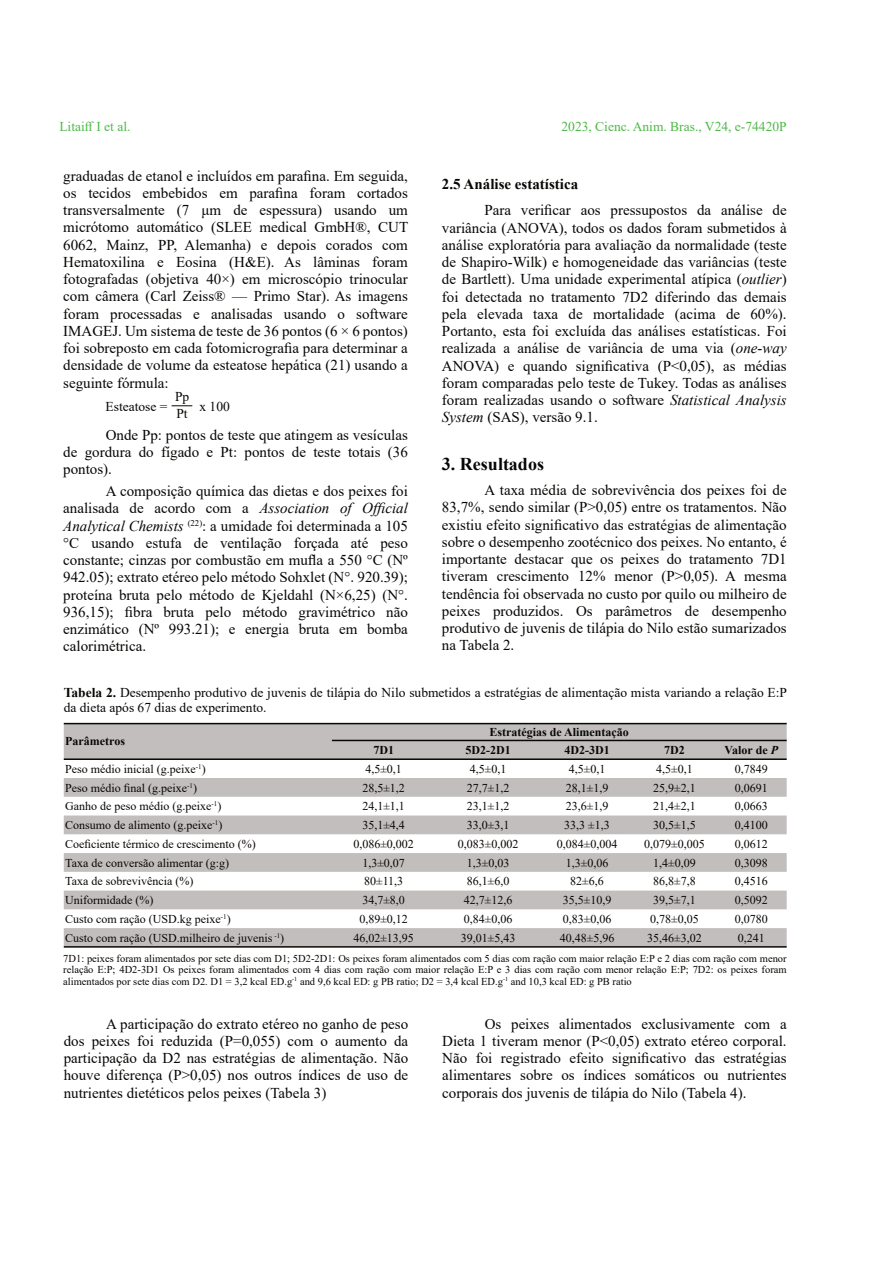
<style>
.page{position:relative;width:893px;height:1263px;background:#fff}
.page>*{position:absolute;margin:0;border:0;box-sizing:border-box;transform-origin:0 0}
.t1{font:700 18px "Times New Roman";color:#080604}
.t2{font:15px/17.2px "Times New Roman";color:#080604;text-align:justify}
.t3{font:700 15px "Times New Roman";color:#080704}
.t4{font:13.5px/17px "Times New Roman";color:#080704}
.t5{font:13.5px "Times New Roman";color:#4fb848}
.t6{font:12px "Times New Roman";color:#080704}
.t7{font:700 12px "Times New Roman";color:#080704}
.t8{font:10.5px/11.6px "Times New Roman";color:#080704;text-align:justify}
.s1{font-style:italic}
.s2{font-weight:700}
</style>
<div class="page">
<svg style="left:172px;top:405px;width:20px;height:1px"></svg>
<svg style="left:64px;top:724px;width:723px;height:222px;fill:#c1bebd"></svg>
<hr style="left:64px;top:723px;width:723px;height:1px;background:#080704">
<hr style="left:332px;top:740px;width:455px;height:1px;background:#080704">
<hr style="left:64px;top:758px;width:723px;height:2px;background:#080704">
<hr style="left:64px;top:946px;width:723px;height:2px;background:#080704">
<p class="t5" style="left:59px;top:122px;width:73px">Litaiff I et al.</p>
<p class="t5" style="left:561px;top:122px;width:227px">2023, Cienc. Anim. Bras., V24, e-74420P</p>
<p class="t2" style="left:63px;top:168px;width:346px">graduadas de etanol e incluídos em parafina. Em seguida, os tecidos embebidos em parafina foram cortados transversalmente (7 μm de espessura) usando um micrótomo automático (SLEE medical GmbH®, CUT 6062, Mainz, PP, Alemanha) e depois corados com Hematoxilina e Eosina (H&amp;E). As lâminas foram fotografadas (objetiva 40×) em microscópio trinocular com câmera (Carl Zeiss® — Primo Star). As imagens foram processadas e analisadas usando o software IMAGEJ. Um sistema de teste de 36 pontos (6 × 6 pontos) foi sobreposto em cada fotomicrografia para determinar a densidade de volume da esteatose hepática (21) usando a seguinte fórmula:</p>
<p class="t2" style="left:63px;top:427px;width:346px;text-indent:43px">Onde Pp: pontos de teste que atingem as vesículas de gordura do fígado e Pt: pontos de teste totais (36 pontos).</p>
<p class="t2" style="left:63px;top:484px;width:346px;text-indent:43px">A composição química das dietas e dos peixes foi analisada de acordo com a <span class="s1">Association of Official Analytical Chemists</span> <sup>(22)</sup>: a umidade foi determinada a 105 °C usando estufa de ventilação forçada até peso constante; cinzas por combustão em mufla a 550 °C (Nº 942.05); extrato etéreo pelo método Sohxlet (N°. 920.39); proteína bruta pelo método de Kjeldahl (N×6,25) (N°.<br>936,15); fibra bruta pelo método gravimétrico não enzimático (Nº 993.21); e energia bruta em bomba calorimétrica.</p>
<p class="t3" style="left:442px;top:179px;width:138px">2.5 Análise estatística</p>
<p class="t2" style="left:442px;top:203px;width:346px;text-indent:43px">Para verificar aos pressupostos da análise de variância (ANOVA), todos os dados foram submetidos à análise exploratória para avaliação da normalidade (teste de Shapiro‐Wilk) e homogeneidade das variâncias (teste de Bartlett). Uma unidade experimental atípica (<span class="s1">outlier</span>) foi detectada no tratamento 7D2 diferindo das demais pela elevada taxa de mortalidade (acima de 60%).<br>Portanto, esta foi excluída das análises estatísticas. Foi realizada a análise de variância de uma via (<span class="s1">one-way </span>ANOVA) e quando significativa (P&lt;0,05), as médias foram comparadas pelo teste de Tukey. Todas as análises foram realizadas usando o software <span class="s1">Statistical Analysis System</span> (SAS), versão 9.1.</p>
<p class="t1" style="left:442px;top:458px;width:104px">3. Resultados</p>
<p class="t2" style="left:442px;top:483px;width:346px;text-indent:43px">A taxa média de sobrevivência dos peixes foi de 83,7%, sendo similar (P&gt;0,05) entre os tratamentos. Não existiu efeito significativo das estratégias de alimentação sobre o desempenho zootécnico dos peixes. No entanto, é importante destacar que os peixes do tratamento 7D1 tiveram crescimento 12% menor (P&gt;0,05). A mesma tendência foi observada no custo por quilo ou milheiro de peixes produzidos. Os parâmetros de desempenho produtivo de juvenis de tilápia do Nilo estão sumarizados na Tabela 2.</p>
<p class="t4" style="left:106px;top:399px;width:63px">Esteatose =</p>
<p class="t4" style="left:175px;top:389px;width:16px">Pp<br>Pt</p>
<p class="t4" style="left:200px;top:399px;width:32px">x 100</p>
<p class="t4" style="left:64px;top:686px;width:725px;line-height:14.9px"><span class="s2">Tabela 2.</span> Desempenho produtivo de juvenis de tilápia do Nilo submetidos a estratégias de alimentação mista variando a relação E:P da dieta após 67 dias de experimento.</p>
<p class="t7" style="left:65px;top:737px;width:61px">Parâmetros</p>
<p class="t7" style="left:490px;top:728px;width:141px">Estratégias de Alimentação</p>
<p class="t7" style="left:373px;top:746px;width:22px">7D1</p>
<p class="t7" style="left:466px;top:746px;width:47px">5D2-2D1</p>
<p class="t7" style="left:564px;top:746px;width:47px">4D2-3D1</p>
<p class="t7" style="left:664px;top:746px;width:22px">7D2</p>
<p class="t7" style="left:725px;top:746px;width:55px">Valor de <span class="s1">P</span></p>
<p class="t6" style="left:65px;top:764px;width:142px">Peso médio inicial (g.peixe<sup>-1</sup>)</p>
<p class="t6" style="left:365px;top:764px;width:38px">4,5±0,1</p>
<p class="t6" style="left:470px;top:764px;width:38px">4,5±0,1</p>
<p class="t6" style="left:569px;top:764px;width:38px">4,5±0,1</p>
<p class="t6" style="left:656px;top:764px;width:38px">4,5±0,1</p>
<p class="t6" style="left:735px;top:764px;width:34px">0,7849</p>
<p class="t6" style="left:65px;top:783px;width:133px">Peso médio final (g.peixe<sup>-1</sup>)</p>
<p class="t6" style="left:362px;top:783px;width:44px">28,5±1,2</p>
<p class="t6" style="left:467px;top:783px;width:44px">27,7±1,2</p>
<p class="t6" style="left:566px;top:783px;width:44px">28,1±1,9</p>
<p class="t6" style="left:653px;top:783px;width:44px">25,9±2,1</p>
<p class="t6" style="left:735px;top:783px;width:34px">0,0691</p>
<p class="t6" style="left:65px;top:802px;width:158px">Ganho de peso médio (g.peixe<sup>-1</sup>)</p>
<p class="t6" style="left:362px;top:802px;width:44px">24,1±1,1</p>
<p class="t6" style="left:467px;top:802px;width:44px">23,1±1,2</p>
<p class="t6" style="left:566px;top:802px;width:44px">23,6±1,9</p>
<p class="t6" style="left:653px;top:802px;width:44px">21,4±2,1</p>
<p class="t6" style="left:735px;top:802px;width:34px">0,0663</p>
<p class="t6" style="left:65px;top:821px;width:159px">Consumo de alimento (g.peixe<sup>-1</sup>)</p>
<p class="t6" style="left:362px;top:821px;width:44px">35,1±4,4</p>
<p class="t6" style="left:467px;top:821px;width:44px">33,0±3,1</p>
<p class="t6" style="left:564px;top:821px;width:47px">33,3 ±1,3</p>
<p class="t6" style="left:653px;top:821px;width:44px">30,5±1,5</p>
<p class="t6" style="left:735px;top:821px;width:34px">0,4100</p>
<p class="t6" style="left:65px;top:839px;width:192px">Coeficiente térmico de crescimento (%)</p>
<p class="t6" style="left:353px;top:839px;width:62px">0,086±0,002</p>
<p class="t6" style="left:458px;top:839px;width:62px">0,083±0,002</p>
<p class="t6" style="left:557px;top:839px;width:62px">0,084±0,004</p>
<p class="t6" style="left:644px;top:839px;width:62px">0,079±0,005</p>
<p class="t6" style="left:735px;top:839px;width:34px">0,0612</p>
<p class="t6" style="left:65px;top:858px;width:165px">Taxa de conversão alimentar (g:g)</p>
<p class="t6" style="left:362px;top:858px;width:44px">1,3±0,07</p>
<p class="t6" style="left:467px;top:858px;width:44px">1,3±0,03</p>
<p class="t6" style="left:566px;top:858px;width:44px">1,3±0,06</p>
<p class="t6" style="left:653px;top:858px;width:44px">1,4±0,09</p>
<p class="t6" style="left:735px;top:858px;width:34px">0,3098</p>
<p class="t6" style="left:65px;top:877px;width:130px">Taxa de sobrevivência (%)</p>
<p class="t6" style="left:364px;top:877px;width:41px">80±11,3</p>
<p class="t6" style="left:467px;top:877px;width:44px">86,1±6,0</p>
<p class="t6" style="left:570px;top:877px;width:35px">82±6,6</p>
<p class="t6" style="left:653px;top:877px;width:44px">86,8±7,8</p>
<p class="t6" style="left:735px;top:877px;width:34px">0,4516</p>
<p class="t6" style="left:65px;top:896px;width:90px">Uniformidade (%)</p>
<p class="t6" style="left:362px;top:896px;width:44px">34,7±8,0</p>
<p class="t6" style="left:464px;top:896px;width:50px">42,7±12,6</p>
<p class="t6" style="left:563px;top:896px;width:50px">35,5±10,9</p>
<p class="t6" style="left:653px;top:896px;width:44px">39,5±7,1</p>
<p class="t6" style="left:735px;top:896px;width:34px">0,5092</p>
<p class="t6" style="left:65px;top:914px;width:167px">Custo com ração (USD.kg peixe<sup>-1</sup>)</p>
<p class="t6" style="left:359px;top:914px;width:50px">0,89±0,12</p>
<p class="t6" style="left:464px;top:914px;width:50px">0,84±0,06</p>
<p class="t6" style="left:563px;top:914px;width:50px">0,83±0,06</p>
<p class="t6" style="left:650px;top:914px;width:50px">0,78±0,05</p>
<p class="t6" style="left:735px;top:914px;width:34px">0,0780</p>
<p class="t6" style="left:65px;top:933px;width:220px">Custo com ração (USD.milheiro de juvenis <sup>-1</sup>)</p>
<p class="t6" style="left:353px;top:933px;width:62px">46,02±13,95</p>
<p class="t6" style="left:461px;top:933px;width:56px">39,01±5,43</p>
<p class="t6" style="left:560px;top:933px;width:56px">40,48±5,96</p>
<p class="t6" style="left:647px;top:933px;width:56px">35,46±3,02</p>
<p class="t6" style="left:738px;top:933px;width:28px">0,241</p>
<p class="t8" style="left:63px;top:953px;width:725px">7D1: peixes foram alimentados por sete dias com D1; 5D2-2D1: Os peixes foram alimentados com 5 dias com ração com maior relação E:P e 2 dias com ração com menor relação E:P; 4D2-3D1 Os peixes foram alimentados com 4 dias com ração com maior relação E:P e 3 dias com ração com menor relação E:P; 7D2: os peixes foram alimentados por sete dias com D2. D1 = 3,2 kcal ED.g<sup>-1</sup> and 9,6 kcal ED: g PB ratio; D2 = 3,4 kcal ED.g<sup>-1</sup> and 10,3 kcal ED: g PB ratio</p>
<p class="t2" style="left:64px;top:1016px;width:346px;text-indent:43px">A participação do extrato etéreo no ganho de peso dos peixes foi reduzida (P=0,055) com o aumento da participação da D2 nas estratégias de alimentação. Não houve diferença (P&gt;0,05) nos outros índices de uso de nutrientes dietéticos pelos peixes (Tabela 3)</p>
<p class="t2" style="left:442px;top:1016px;width:346px;text-indent:43px">Os peixes alimentados exclusivamente com a Dieta 1 tiveram menor (P&lt;0,05) extrato etéreo corporal.<br>Não foi registrado efeito significativo das estratégias alimentares sobre os índices somáticos ou nutrientes corporais dos juvenis de tilápia do Nilo (Tabela 4).</p>
</div>
